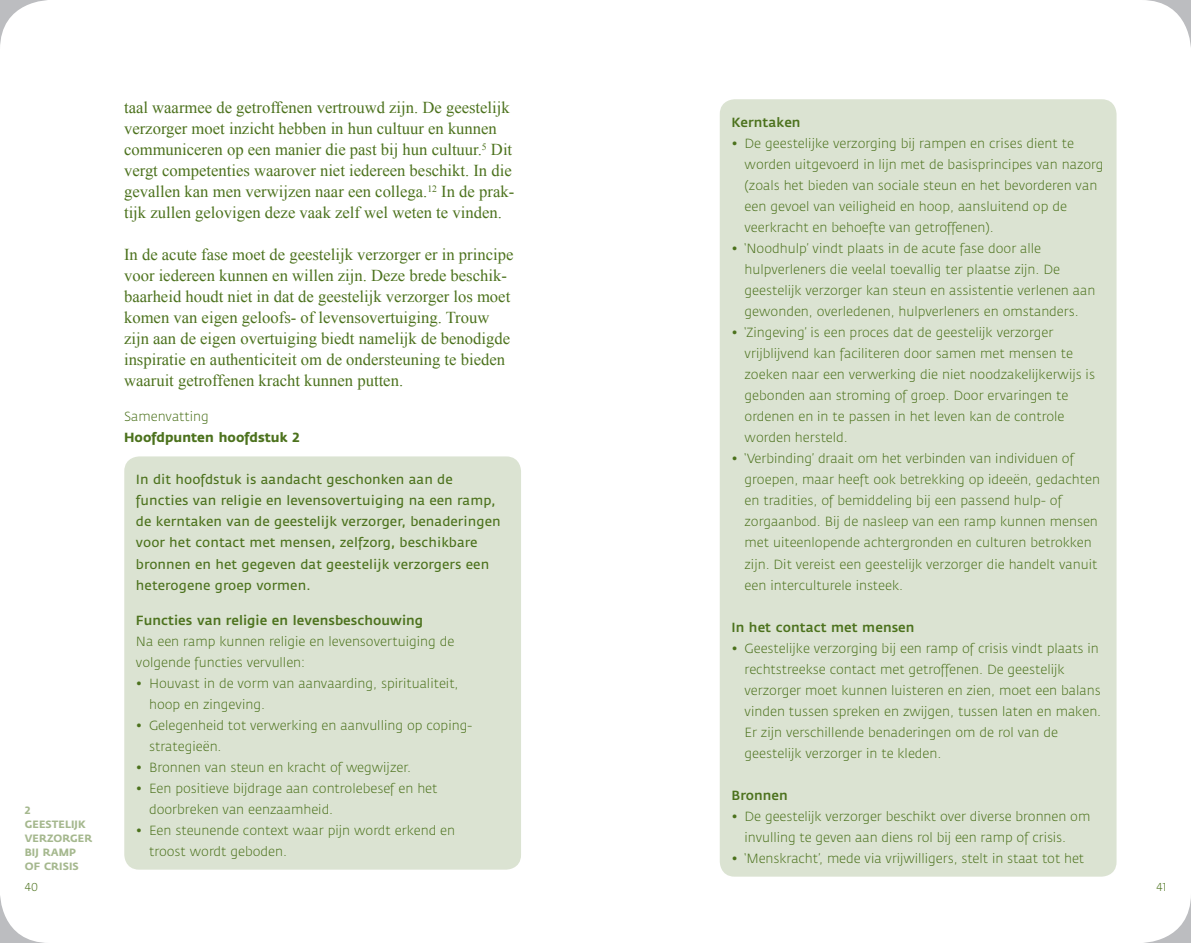
<style>
.page{position:relative;width:1191px;height:943px;background:#fff}
.page>*{position:absolute;margin:0;border:0;box-sizing:border-box;transform-origin:0 0}
.t1{font:16.62px/21px "Times New Roman";color:#4c721d}
.t2{font:300 13.12px/21px "Fedra Sans";color:#4c721d}
.t3{font:13.12px/21px "Fedra Sans";letter-spacing:.005em;color:#4c721d}
.t4{font:500 13.12px "Fedra Sans";letter-spacing:.005em;color:#4c721d}
.t5{font:300 13.12px/21px "Fedra Sans";letter-spacing:-.02em;color:#4c721d}
.t6{font:700 13.12px "Fedra Sans";color:#4c721d}
.t7{font:300 11.38px "Fedra Sans";color:#4c721d}
.t8{font:700 10.5px/14px "Fedra Sans";letter-spacing:.005em;color:#a5b88e}
</style>
<div class="page">
<svg style="left:719px;top:0;width:472px;height:943px"></svg>
<div style="left:124px;top:456px;width:397px;height:413px;background:#dbe3d2;border-radius:15px"></div>
<div style="left:720px;top:99px;width:396px;height:777px;background:#dbe3d2;border-radius:15px"></div>
<p class="t8" style="left:25px;top:803px;width:69px">2<br>GEESTELIJK<br>VERZORGER<br>BIJ RAM P<br>OF CRISIS</p>
<p class="t1" style="left:124px;top:97px;width:392px">taal waarmee de getroffenen vertrouwd zijn. De geestelijk verzorger moet inzicht hebben in hun cultuur en kunnen communiceren op een manier die past bij hun cultuur.<sup>5</sup> Dit vergt competenties waarover niet iedereen beschikt. In die gevallen kan men verwijzen naar een collega.<sup>12</sup> In de prak&shy;tijk zullen gelovigen deze vaak zelf wel weten te vinden.</p>
<p class="t1" style="left:124px;top:244px;width:391px">In de acute fase moet de geestelijk verzorger er in principe voor iedereen kunnen en willen zijn. Deze brede beschik&shy;baarheid houdt niet in dat de geestelijk verzorger los moet komen van eigen geloofs- of levensovertuiging. Trouw zijn aan de eigen overtuiging biedt namelijk de benodigde inspiratie en authenticiteit om de ondersteuning te bieden waaruit getroffenen kracht kunnen putten.</p>
<p class="t2" style="left:124px;top:406px;width:86px">Samenvatting</p>
<p class="t6" style="left:124px;top:430px;width:177px">HOOFDPUNTEN HOOFDSTUK 2</p>
<p class="t3" style="left:136px;top:469px;width:366px">In dit hoofdstuk is aandacht geschonken aan de functies van religie en levensovertuiging na een ramp, de kerntaken van de geestelijk verzorger, benaderingen voor het contact met mensen, zelfzorg, beschikbare bronnen en het gegeven dat geestelijk verzorgers een heterogene groep vormen.</p>
<p class="t4" style="left:136px;top:612px;width:289px">Functies van religie en levensbeschouwing</p>
<p class="t2" style="left:136px;top:630px;width:320px">Na een ramp kunnen religie en levensovertuiging de volgende functies vervullen:</p>
<p class="t2" style="left:149px;top:672px;width:311px;text-indent:-13px">• H ouvast in de vorm van aanvaarding, spiritualiteit, hoop en zingeving.</p>
<p class="t2" style="left:149px;top:714px;width:324px;text-indent:-13px">• Gelegenheid tot verwerking en aanvulling op coping&shy;strategieën.</p>
<p class="t2" style="left:136px;top:756px;width:277px">• Bronnen van steun en kracht of wegwijzer.</p>
<p class="t2" style="left:149px;top:777px;width:290px;text-indent:-13px">• Een positieve bijdrage aan controlebesef en het doorbreken van eenzaamheid.</p>
<p class="t5" style="left:149px;top:819px;width:307px;text-indent:-13px">• Een steunende context waar pijn wordt erkend en troost wordt geboden.</p>
<p class="t4" style="left:731px;top:115px;width:71px">Kerntaken</p>
<p class="t2" style="left:744px;top:133px;width:360px;text-indent:-13px">• De geestelijke verzorging bij rampen en crises dient te worden uitgevoerd in lijn met de basisprincipes van nazorg (zoals het bieden van sociale steun en het bevorderen van een gevoel van veiligheid en hoop, aansluitend op de veerkracht en behoefte van getroffenen).</p>
<p class="t2" style="left:744px;top:238px;width:352px;text-indent:-13px">• ‘N oodhulp’ vindt plaats in de acute fase door alle hulpverleners die veelal toevallig ter plaatse zijn. De geestelijk verzorger kan steun en assistentie verlenen aan gewonden, overledenen, hulpverleners en omstanders.</p>
<p class="t2" style="left:744px;top:322px;width:352px;text-indent:-13px">• ‘Zingeving’ is een proces dat de geestelijk verzorger vrijblijvend kan faciliteren door samen met mensen te zoeken naar een verwerking die niet noodzakelijkerwijs is gebonden aan stroming of groep. Door ervaringen te ordenen en in te passen in het leven kan de controle worden hersteld.</p>
<p class="t2" style="left:744px;top:448px;width:357px;text-indent:-13px">• ‘Verbinding’ draait om het verbinden van individuen of groepen, maar heeft ook betrekking op ideeën, gedachten en tradities, of bemiddeling bij een passend hulp- of zorgaanbod. Bij de nasleep van een ramp kunnen mensen met uiteenlopende achtergronden en culturen betrokken zijn. Dit vereist een geestelijk verzorger die handelt vanuit een interculturele insteek.</p>
<p class="t4" style="left:731px;top:619px;width:185px">In het contact met mensen</p>
<p class="t2" style="left:744px;top:637px;width:358px;text-indent:-13px">• Geestelijke verzorging bij een ramp of crisis vindt plaats in rechtstreekse contact met getroffenen. De geestelijk verzorger moet kunnen luisteren en zien, moet een balans vinden tussen spreken en zwijgen, tussen laten en maken.<br>Er zijn verschillende benaderingen om de rol van de geestelijk verzorger in te kleden.</p>
<p class="t4" style="left:731px;top:787px;width:58px">Bronnen</p>
<p class="t2" style="left:744px;top:805px;width:347px;text-indent:-13px">• De geestelijk verzorger beschikt over diverse bronnen om invulling te geven aan diens rol bij een ramp of crisis.</p>
<p class="t2" style="left:731px;top:847px;width:354px">• ‘M enskracht’, mede via vrijwilligers, stelt in staat tot het</p>
<p class="t7" style="left:25px;top:880px;width:15px">40</p>
<p class="t7" style="left:1156px;top:880px;width:11px">41</p>
</div>
